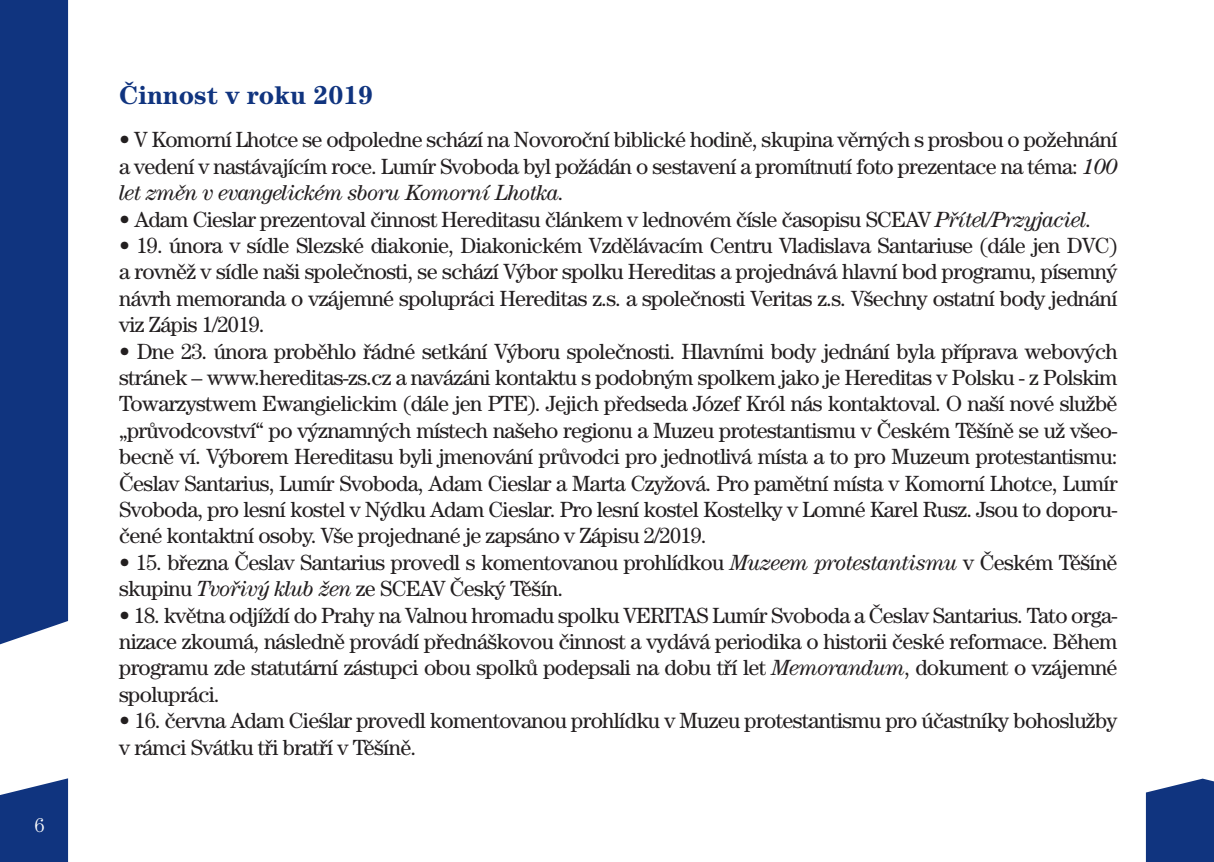
<style>
.page{position:relative;width:1214px;height:862px;background:#fff}
.page>*{position:absolute;margin:0;border:0;box-sizing:border-box;transform-origin:0 0}
.t1{font:700 26px "Century CE";color:#10347f}
.t2{font:22px/26.4px "Century CE";letter-spacing:-.03em;color:#231f20;text-align:justify}
.t3{font:300 20px "Century CE";color:#fff}
.s1{font-style:italic}
</style>
<div class="page">
<svg style="left:1145px;top:778px;width:68px;height:84px"></svg>
<div style="left:0;top:0;width:68px;height:862px;background:#10347f"></div>
<svg style="left:0;top:619px;width:69px;height:190px"></svg>
<p class="t3" style="left:34px;top:814px;width:12px">6</p>
<p class="t1" style="left:119px;top:80px;width:255px">Činnost v roku 2019</p>
<p class="t2" style="left:119px;top:126px;width:999px">• V Komorní Lhotce se odpoledne schází na Novoroční biblické hodině, skupina věrných s prosbou o požehnání a vedení v nastávajícím roce. Lumír Svoboda byl požádán o sestavení a promítnutí foto prezentace na téma: <span class="s1">100 let změn v evangelickém sboru Komorní Lhotka.</span></p>
<p class="t2" style="left:119px;top:205px;width:973px">• Adam Cieslar prezentoval činnost Hereditasu článkem v lednovém čísle časopisu SCEAV <span class="s1">Přítel/Przyjaciel</span>.</p>
<p class="t2" style="left:119px;top:232px;width:999px">• 19. února v sídle Slezské diakonie, Diakonickém Vzdělávacím Centru Vladislava Santariuse (dále jen DVC) a rovněž v sídle naši společnosti, se schází Výbor spolku Hereditas a projednává hlavní bod programu, písemný návrh memoranda o vzájemné spolupráci Hereditas z.s. a společnosti Veritas z.s. Všechny ostatní body jednání viz Zápis 1/2019.</p>
<p class="t2" style="left:119px;top:337px;width:999px">• Dne 23. února proběhlo řádné setkání Výboru společnosti. Hlavními body jednání byla příprava webových stránek – www.hereditas-zs.cz a navázáni kontaktu s podobným spolkem jako je Hereditas v Polsku - z Polskim Towarzystwem Ewangielickim (dále jen PTE). Jejich předseda Józef Król nás kontaktoval. O naší nové službě „průvodcovství“ po významných místech našeho regionu a Muzeu protestantismu v Českém Těšíně se už všeo&shy;becně ví. Výborem Hereditasu byli jmenování průvodci pro jednotlivá místa a to pro Muzeum protestantismu:<br>Česlav Santarius, Lumír Svoboda, Adam Cieslar a Marta Czyžová. Pro pamětní místa v Komorní Lhotce, Lumír Svoboda, pro lesní kostel v Nýdku Adam Cieslar. Pro lesní kostel Kostelky v Lomné Karel Rusz. Jsou to doporu&shy;čené kontaktní osoby. Vše projednané je zapsáno v Zápisu 2/2019.</p>
<p class="t2" style="left:119px;top:549px;width:999px">• 15. března Česlav Santarius provedl s komentovanou prohlídkou <span class="s1">Muzeem protestantismu</span> v Českém Těšíně skupinu <span class="s1">Tvořivý klub žen</span> ze SCEAV Český Těšín.</p>
<p class="t2" style="left:119px;top:601px;width:999px">• 18. května odjíždí do Prahy na Valnou hromadu spolku VERITAS Lumír Svoboda a Česlav Santarius. Tato orga&shy;nizace zkoumá, následně provádí přednáškovou činnost a vydává periodika o historii české reformace. Během programu zde statutární zástupci obou spolků podepsali na dobu tří let <span class="s1">Memorandum</span>, dokument o vzájemné spolupráci.</p>
<p class="t2" style="left:119px;top:707px;width:999px">• 16. června Adam Cieślar provedl komentovanou prohlídku v Muzeu protestantismu pro účastníky bohoslužby v rámci Svátku tři bratří v Těšíně.</p>
</div>
